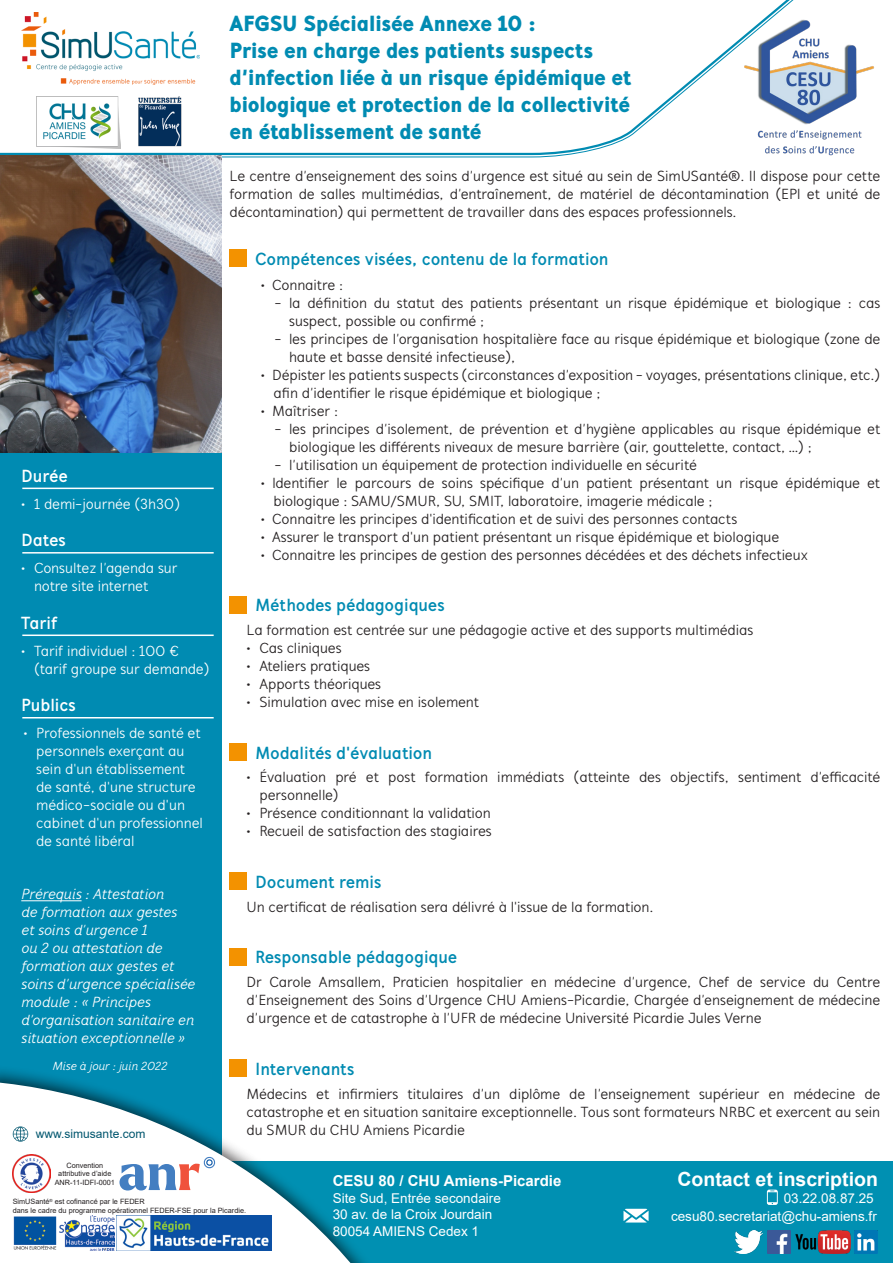
<style>
.page{position:relative;width:893px;height:1263px;background:#fff}
.page>*{position:absolute;margin:0;border:0;box-sizing:border-box;transform-origin:0 0}
.t1{font:900 22.5px/27px "Mucho Sans";letter-spacing:-.005em;color:#008bb2}
.t2{font:700 19.5px "Arial";color:#fff}
.t3{font:700 18px "Mucho Sans";letter-spacing:-.005em;color:#008bb2}
.t4{font:700 18px "Mucho Sans";color:#fff}
.t5{font:15px/18px "Mucho Sans";letter-spacing:-.005em;color:#231f20}
.t6{font:15px/18px "Mucho Sans";letter-spacing:-.005em;color:#fff}
.t7{font:italic 15px/18px "Mucho Sans";color:#fff}
.t8{font:700 15px "Arial";color:#fff}
.t9{font:13.5px/16.5px "Arial";color:#fff;text-align:right}
.t10{font:italic 12px "Mucho Sans";color:#fff}
.t11{font:12px "Arial";color:#00566e}
.t12{font:7.35px/8.7px "Arial";color:#231f20;text-align:center}
</style>
<div class="page">
<div style="left:0;top:14px;width:221px;height:1162px;background:#008bb2"></div>
<div style="left:0;top:1161px;width:893px;height:102px;background:#0090b2"></div>
<div style="left:0;top:1064px;width:382px;height:199px;background:#231f20;opacity:.75"></div>
<svg style="left:0;top:1082px;width:370px;height:181px;fill:#fff"></svg>
<svg style="left:767px;top:1189px;width:11px;height:16px"></svg>
<svg style="left:623px;top:1209px;width:26px;height:13px"></svg>
<img style="left:795px;top:1230px;width:55px;height:23px">
<img style="left:855px;top:1230px;width:23px;height:23px">
<img style="left:734px;top:1230px;width:29px;height:23px">
<img style="left:767px;top:1230px;width:23px;height:23px">
<svg style="left:0;top:0;width:794px;height:156px"></svg>
<img style="left:744px;top:16px;width:130px;height:140px">
<img style="left:13px;top:1154px;width:37px;height:38px">
<svg style="left:119px;top:1156px;width:97px;height:34px"></svg>
<img style="left:13px;top:1216px;width:44px;height:34px">
<img style="left:60px;top:1216px;width:54px;height:34px">
<img style="left:117px;top:1216px;width:155px;height:34px">
<img style="left:13px;top:1126px;width:15px;height:15px">
<img style="left:21px;top:13px;width:178px;height:72px">
<img style="left:37px;top:97px;width:84px;height:51px">
<img style="left:135px;top:96px;width:48px;height:53px">
<img style="left:0;top:155px;width:221px;height:298px">
<hr style="left:22px;top:488px;width:192px;height:1px;background:#fff">
<hr style="left:21px;top:900px;width:61px;height:1px;background:#fff">
<hr style="left:22px;top:717px;width:192px;height:1px;background:#fff">
<div style="left:230px;top:948px;width:17px;height:17px;background:#f39200"></div>
<div style="left:230px;top:1059px;width:17px;height:17px;background:#f39200"></div>
<div style="left:230px;top:250px;width:17px;height:17px;background:#f39200"></div>
<div style="left:230px;top:596px;width:17px;height:17px;background:#f39200"></div>
<div style="left:230px;top:743px;width:17px;height:17px;background:#f39200"></div>
<hr style="left:22px;top:634px;width:192px;height:2px;background:#fff">
<hr style="left:22px;top:552px;width:192px;height:1px;background:#fff">
<div style="left:230px;top:873px;width:17px;height:17px;background:#f39200"></div>
<p class="t1" style="left:230px;top:10px;width:308px">AFGSU Spécialisée Annexe 10 :</p>
<p class="t1" style="left:230px;top:37px;width:403px">Prise en charge des patients suspects d’infection liée à un risque épidémique et biologique et protection de la collectivité en établissement de santé</p>
<p class="t5" style="left:230px;top:167px;width:652px;text-align:justify">Le centre d’enseignement des soins d’urgence est situé au sein de SimUSanté®. Il dispose pour cette formation de salles multimédias, d’entraînement, de matériel de décontamination (EPI et unité de décontamination) qui permettent de travailler dans des espaces professionnels.</p>
<p class="t4" style="left:21px;top:465px;width:48px">Durée</p>
<p class="t6" style="left:21px;top:495px;width:160px">• 1 demi-journée (3h30)</p>
<p class="t4" style="left:21px;top:529px;width:46px">Dates</p>
<p class="t6" style="left:34px;top:559px;width:145px;text-indent:-13px">• Consultez l’agenda sur notre site internet</p>
<p class="t4" style="left:21px;top:612px;width:38px">Tarif</p>
<p class="t6" style="left:34px;top:642px;width:177px;text-indent:-13px">• Tarif individuel : 100 € (tarif groupe sur demande)</p>
<p class="t4" style="left:21px;top:694px;width:56px">Publics</p>
<p class="t6" style="left:36px;top:724px;width:168px;text-indent:-13px">• Professionnels de santé et personnels exerçant au sein d'un établissement de santé, d'une structure médico-sociale ou d'un cabinet d'un professionnel de santé libéral</p>
<p class="t7" style="left:21px;top:885px;width:175px">Prérequis : Attestation<br>de formation aux gestes<br>et soins d’urgence 1<br>ou 2 ou attestation de formation aux gestes et soins d’urgence spécialisée module : « Principes d’organisation sanitaire en situation exceptionnelle »</p>
<p class="t10" style="left:52px;top:1059px;width:116px">Mise à jour : juin 2022</p>
<p class="t11" style="left:36px;top:1126px;width:111px">www.simusante.com</p>
<p class="t3" style="left:255px;top:248px;width:355px">Compétences visées, contenu de la formation</p>
<p class="t5" style="left:261px;top:276px;width:84px">• Connaitre :</p>
<p class="t5" style="left:289px;top:294px;width:593px;text-indent:-14px">- la définition du statut des patients présentant un risque épidémique et biologique : cas suspect, possible ou confirmé ;</p>
<p class="t5" style="left:289px;top:330px;width:593px;text-indent:-14px">- les principes de l’organisation hospitalière face au risque épidémique et biologique (zone de haute et basse densité infectieuse),</p>
<p class="t5" style="left:274px;top:366px;width:608px;text-indent:-13px">• Dépister les patients suspects (circonstances d’exposition - voyages, présentations clinique, etc.) afin d’identifier le risque épidémique et biologique ;</p>
<p class="t5" style="left:261px;top:402px;width:79px">• Maîtriser :</p>
<p class="t5" style="left:289px;top:420px;width:593px;text-indent:-14px">- les principes d’isolement, de prévention et d’hygiène applicables au risque épidémique et biologique les différents niveaux de mesure barrière (air, gouttelette, contact, …) ;</p>
<p class="t5" style="left:275px;top:456px;width:423px">- l’utilisation un équipement de protection individuelle en sécurité</p>
<p class="t5" style="left:274px;top:474px;width:608px;text-indent:-13px">• Identifier le parcours de soins spécifique d’un patient présentant un risque épidémique et biologique : SAMU/SMUR, SU, SMIT, laboratoire, imagerie médicale ;</p>
<p class="t5" style="left:261px;top:510px;width:478px">• Connaitre les principes d'identification et de suivi des personnes contacts</p>
<p class="t5" style="left:261px;top:528px;width:520px">• Assurer le transport d'un patient présentant un risque épidémique et biologique</p>
<p class="t5" style="left:261px;top:546px;width:549px">• Connaitre les principes de gestion des personnes décédées et des déchets infectieux</p>
<p class="t3" style="left:255px;top:594px;width:191px">Méthodes pédagogiques</p>
<p class="t5" style="left:247px;top:621px;width:508px">La formation est centrée sur une pédagogie active et des supports multimédias</p>
<p class="t5" style="left:247px;top:639px;width:97px">• Cas cliniques</p>
<p class="t5" style="left:247px;top:657px;width:125px">• Ateliers pratiques</p>
<p class="t5" style="left:247px;top:675px;width:136px">• Apports théoriques</p>
<p class="t5" style="left:247px;top:693px;width:234px">• Simulation avec mise en isolement</p>
<p class="t3" style="left:255px;top:742px;width:178px">Modalités d'évaluation</p>
<p class="t5" style="left:259px;top:768px;width:622px;text-indent:-13px">• Évaluation pré et post formation immédiats (atteinte des objectifs, sentiment d’efficacité personnelle)</p>
<p class="t5" style="left:247px;top:804px;width:246px">• Présence conditionnant la validation</p>
<p class="t5" style="left:247px;top:822px;width:247px">• Recueil de satisfaction des stagiaires</p>
<p class="t3" style="left:255px;top:871px;width:128px">Document remis</p>
<p class="t5" style="left:247px;top:898px;width:408px">Un certificat de réalisation sera délivré à l'issue de la formation.</p>
<p class="t3" style="left:255px;top:946px;width:203px">Responsable pédagogique</p>
<p class="t5" style="left:247px;top:973px;width:635px;text-align:justify">Dr Carole Amsallem, Praticien hospitalier en médecine d’urgence, Chef de service du Centre d’Enseignement des Soins d’Urgence CHU Amiens-Picardie, Chargée d’enseignement de médecine d’urgence et de catastrophe à l’UFR de médecine Université Picardie Jules Verne</p>
<p class="t3" style="left:255px;top:1058px;width:101px">Intervenants</p>
<p class="t5" style="left:247px;top:1084px;width:635px;text-align:justify">Médecins et infirmiers titulaires d’un diplôme de l’enseignement supérieur en médecine de catastrophe et en situation sanitaire exceptionnelle. Tous sont formateurs NRBC et exercent au sein du SMUR du CHU Amiens Picardie</p>
<p class="t12" style="left:55px;top:1161px;width:62px">Convention attributive d’aide<br>ANR-11-IDFI-0001</p>
<p class="t12" style="left:13px;top:1197px;width:235px;text-align:left">SimUSanté<sup>®</sup> est cofinancé par le FEDER<br>dans le cadre du programme opérationnel FEDER-FSE pour la Picardie.</p>
<p class="t8" style="left:333px;top:1170px;width:230px">CESU 80 / CHU Amiens-Picardie</p>
<p class="t9" style="left:333px;top:1189px;width:170px;text-align:left">Site Sud, Entrée secondaire<br>30 av. de la Croix Jourdain<br>80054 AMIENS Cedex 1</p>
<p class="t2" style="left:677px;top:1165px;width:202px">Contact et inscription</p>
<p class="t9" style="left:671px;top:1188px;width:207px;line-height:18.5px">03.22.08.87.25 cesu80.secretariat@chu-amiens.fr</p>
</div>
